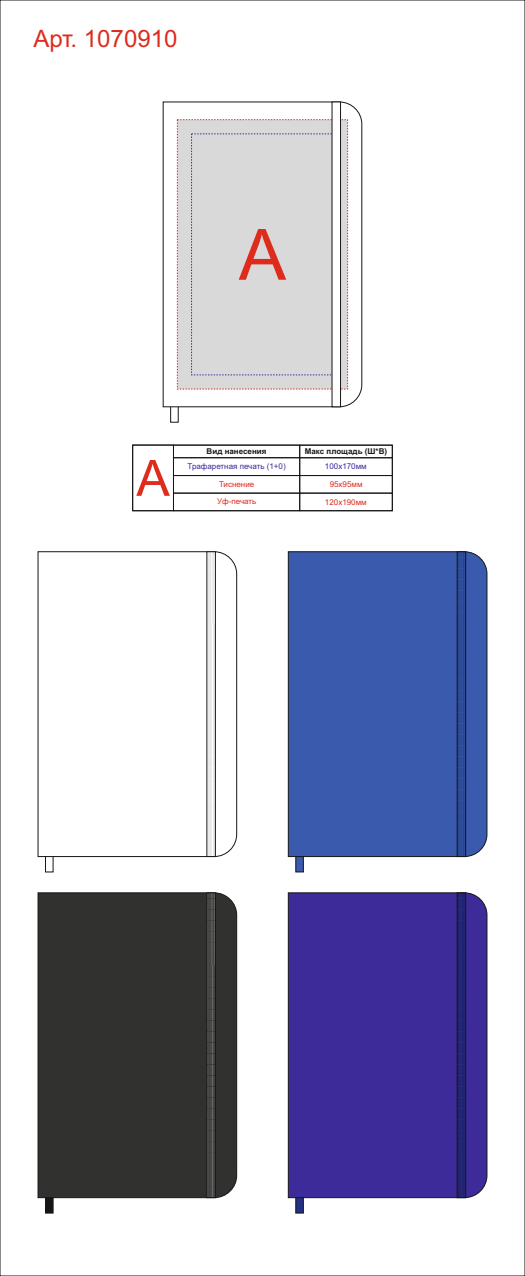
<style>
.page{position:relative;width:525px;height:1276px;background:#fff}
.page>*{position:absolute;margin:0;border:0;box-sizing:border-box;transform-origin:0 0}
.t1{font:70.8px "Arial";color:#dd2b1c}
.t2{font:50px "Arial";color:#dd2b1c}
.t3{font:24px "Arial";color:#dd2b1c}
.t4{font:8px/17.6px "Arial";color:#dd2b1c;text-align:center}
.t5{font:8px "Arial";color:#3c2b99}
.t6{font:700 8px "Arial";color:#151616}
</style>
<div class="page">
<svg style="left:45px;top:857px;width:8px;height:15px"></svg>
<svg style="left:38px;top:551px;width:199px;height:306px"></svg>
<svg style="left:206px;top:551px;width:9px;height:306px;background:#d2d3d3"></svg>
<svg style="left:295px;top:857px;width:8px;height:15px"></svg>
<div style="left:288px;top:551px;width:199px;height:306px;background:#3a5aae"></div>
<svg style="left:456px;top:551px;width:9px;height:306px;background:#294489"></svg>
<svg style="left:45px;top:1198px;width:8px;height:15px"></svg>
<div style="left:38px;top:892px;width:199px;height:306px;background:#313130"></div>
<svg style="left:206px;top:892px;width:9px;height:306px;background:#454545"></svg>
<svg style="left:295px;top:1198px;width:8px;height:15px"></svg>
<div style="left:288px;top:892px;width:199px;height:306px;background:#3c2b99"></div>
<svg style="left:456px;top:892px;width:9px;height:306px;background:#222369"></svg>
<div style="left:173px;top:445px;width:127px;height:13px;border:1px solid #151616"></div>
<div style="left:173px;top:457px;width:127px;height:19px;border:1px solid #151616"></div>
<div style="left:173px;top:475px;width:127px;height:18px;border:1px solid #151616"></div>
<div style="left:173px;top:493px;width:127px;height:18px;border:1px solid #151616"></div>
<div style="left:299px;top:445px;width:93px;height:13px;border:1px solid #151616"></div>
<div style="left:299px;top:475px;width:93px;height:18px;border:1px solid #151616"></div>
<div style="left:299px;top:493px;width:93px;height:18px;border:1px solid #151616"></div>
<div style="left:132px;top:445px;width:42px;height:66px;border:1px solid #151616"></div>
<svg style="left:170px;top:407px;width:8px;height:15px"></svg>
<svg style="left:163px;top:102px;width:199px;height:305px"></svg>
<div style="left:177px;top:119px;width:171px;height:270px;background:#d9d9da"></div>
<svg style="left:331px;top:102px;width:9px;height:305px"></svg>
<h3 class="t3" style="left:33px;top:29px;width:145px">Арт. 1070910</h3>
<h1 class="t1" style="left:239px;top:228px;width:49px">A</h1>
<h2 class="t2" style="left:136px;top:459px;width:35px">A</h2>
<p class="t6" style="left:206px;top:448px;width:61px">Вид нанесения</p>
<p class="t6" style="left:304px;top:448px;width:84px">Макс площадь (Ш*В)</p>
<p class="t5" style="left:187px;top:463px;width:99px">Трафаретная печать (1+0)</p>
<p class="t5" style="left:325px;top:463px;width:43px">100х170мм</p>
<p class="t4" style="left:325px;top:476px;width:43px">95х95мм<br>120х190мм</p>
<p class="t4" style="left:219px;top:476px;width:37px">Тиснение</p>
<p class="t4" style="left:217px;top:493px;width:41px">Уф-печать</p>
</div>
